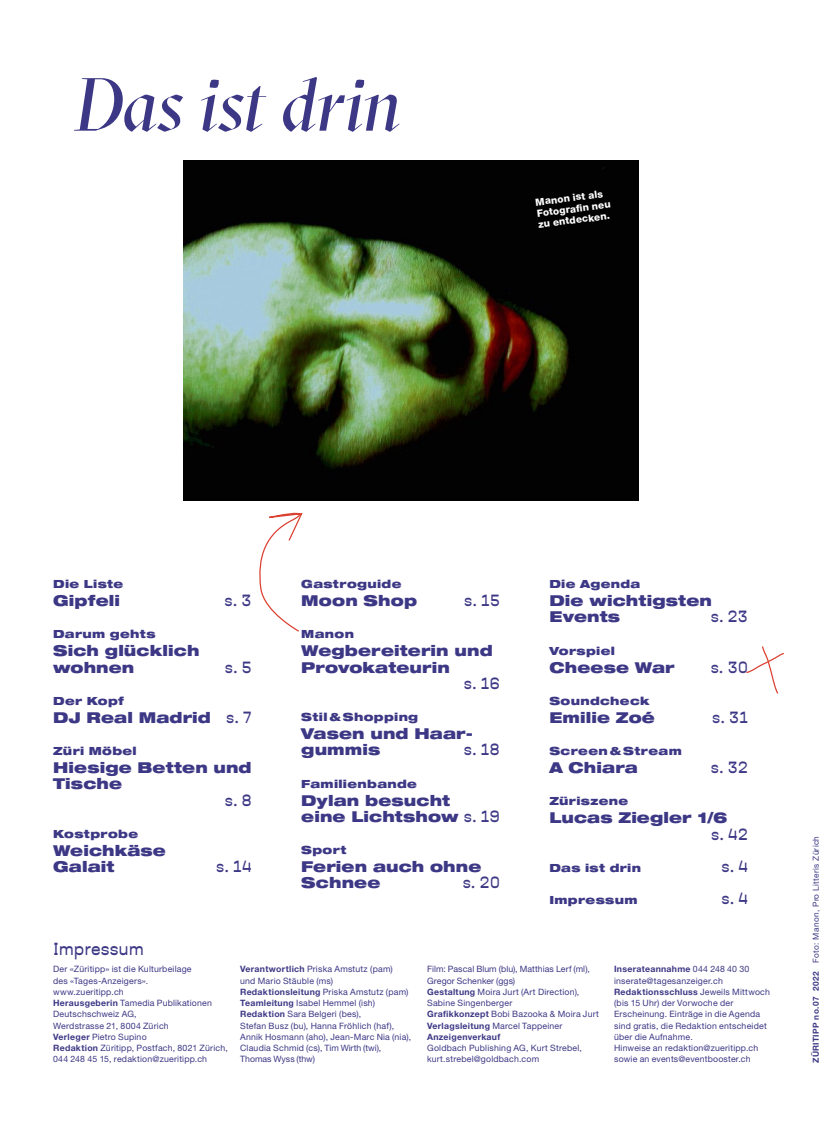
<style>
.page{position:relative;width:833px;height:1134px;background:#fff}
.page>*{position:absolute;margin:0;border:0;box-sizing:border-box;transform-origin:0 0}
.t1{font:italic 75px "GT Sectra Display";letter-spacing:-.015em;color:#3d3885}
.t2{font:17.5px "Archaism Ct 1 Wd 100 OV AIRBWX";color:#3d3885}
.t3{font:16.25px "Archaism Ct 1 Wd 100 OV AIRBWX";letter-spacing:.03em;color:#3d3885}
.t4{font:15px/16.2px "Helvetica Neue LT Std Blk Ex OV AIRBWW";letter-spacing:.005em;color:#3d3885}
.t5{font:11.25px "Helvetica Neue LT Std Blk Ex OV AIRBWW";letter-spacing:.03em;color:#3d3885}
.t6{font:10px/11.2px "Helvetica Neue LT Std Hv OV AIRBWV";color:#fff}
.t7{font:8.75px/11.2px "Helvetica Neue LT Std Roman OV AIRBWY";letter-spacing:.025em;color:#3d3885}
.t8{font:8.75px "Helvetica Neue LT Std Bd OV AIRBWZ";letter-spacing:.03em;color:#3d3885}
.t9{font:8.25px "Helvetica Neue LT Std Roman OV AIRBWY";letter-spacing:.04em;color:#3d3885}
.s1{font-family:"Archaism Ct 1 Wd 100 OV AIRBWX";font-size:16.25px}
.s2{font-family:"Helvetica Neue LT Std Bd OV AIRBWZ"}
.s3{font-family:"Helvetica Neue LT Std Roman OV AIRBWY"}
</style>
<div class="page">
<img style="left:184px;top:160px;width:454px;height:341px">
<svg style="left:746px;top:646px;width:38px;height:48px"></svg>
<svg style="left:259px;top:512px;width:44px;height:120px"></svg>
<h1 class="t1" style="left:74px;top:60px;width:327px">Das ist drin</h1>
<p class="t6" style="left:535px;top:196px;width:76px;rotate:-7deg">Manon ist als<br>Fotografi n neu zu entdecken.</p>
<p class="t5" style="left:53px;top:578px;width:72px">Die Liste</p>
<h3 class="t4" style="left:53px;top:593px;width:68px">Gipfeli</h3>
<h3 class="t3" style="left:225px;top:591px;width:29px">s. 3</h3>
<p class="t5" style="left:53px;top:628px;width:104px">Darum gehts</p>
<h3 class="t4" style="left:53px;top:643px;width:148px">Sich glücklich wohnen</h3>
<h3 class="t3" style="left:225px;top:657px;width:28px">s. 5</h3>
<p class="t5" style="left:53px;top:694px;width:72px">Der Kopf</p>
<h3 class="t4" style="left:53px;top:710px;width:200px">DJ Real Madrid <span class="s1">s. 7</span></h3>
<p class="t5" style="left:53px;top:745px;width:85px">Züri Möbel</p>
<h3 class="t4" style="left:53px;top:760px;width:200px">Hiesige Betten und<br>Tische</h3>
<h3 class="t3" style="left:225px;top:790px;width:28px">s. 8</h3>
<p class="t5" style="left:53px;top:827px;width:86px">Kostprobe</p>
<h3 class="t4" style="left:53px;top:842px;width:114px">Weichkäse<br>Galait</h3>
<h3 class="t3" style="left:216px;top:857px;width:37px">s. 14</h3>
<p class="t5" style="left:301px;top:578px;width:102px">Gastroguide</p>
<h3 class="t4" style="left:301px;top:593px;width:117px">Moon Shop</h3>
<h3 class="t3" style="left:464px;top:591px;width:37px">s. 15</h3>
<p class="t5" style="left:301px;top:628px;width:54px">Manon</p>
<h3 class="t4" style="left:301px;top:643px;width:193px">Wegbereiterin und<br>Provokateurin</h3>
<h3 class="t3" style="left:464px;top:674px;width:37px">s. 16</h3>
<p class="t5" style="left:301px;top:711px;width:118px">Stil&amp;Shopping</p>
<h3 class="t4" style="left:301px;top:726px;width:173px">Vasen und Haar&shy;gummis</h3>
<h3 class="t3" style="left:464px;top:740px;width:37px">s. 18</h3>
<p class="t5" style="left:301px;top:777px;width:117px">Familienbande</p>
<h3 class="t4" style="left:301px;top:792px;width:200px">Dylan besucht<br>eine Lichtshow <span class="s1">s. 19</span></h3>
<p class="t5" style="left:301px;top:844px;width:47px">Sport</p>
<h3 class="t4" style="left:301px;top:859px;width:182px">Ferien auch ohne<br>Schnee</h3>
<h3 class="t3" style="left:463px;top:873px;width:39px">s. 20</h3>
<p class="t5" style="left:549px;top:578px;width:92px">Die Agenda</p>
<h3 class="t4" style="left:549px;top:593px;width:164px">Die wichtigsten<br>Events</h3>
<h3 class="t3" style="left:711px;top:607px;width:39px">s. 23</h3>
<p class="t5" style="left:549px;top:644px;width:67px">Vorspiel</p>
<h3 class="t4" style="left:549px;top:659px;width:127px">Cheese War</h3>
<h3 class="t3" style="left:710px;top:657px;width:39px">s. 30</h3>
<p class="t5" style="left:549px;top:694px;width:102px">Soundcheck</p>
<h3 class="t4" style="left:549px;top:710px;width:107px">Emilie Zoé</h3>
<h3 class="t3" style="left:712px;top:708px;width:37px">s. 31</h3>
<p class="t5" style="left:549px;top:745px;width:134px">Screen&amp;Stream</p>
<h3 class="t4" style="left:549px;top:760px;width:90px">A Chiara</h3>
<h3 class="t3" style="left:711px;top:758px;width:39px">s. 32</h3>
<p class="t5" style="left:549px;top:795px;width:80px">Züriszene</p>
<h3 class="t4" style="left:549px;top:810px;width:180px">Lucas Ziegler 1/6</h3>
<h3 class="t3" style="left:711px;top:824px;width:38px">s. 42</h3>
<p class="t5" style="left:549px;top:861px;width:93px">Das ist drin</p>
<h3 class="t3" style="left:721px;top:857px;width:28px">s. 4</h3>
<p class="t5" style="left:549px;top:893px;width:90px">Impressum</p>
<h3 class="t3" style="left:721px;top:889px;width:28px">s. 4</h3>
<h2 class="t2" style="left:53px;top:938px;width:92px">Impressum</h2>
<p class="t7" style="left:53px;top:964px;width:176px">Der «Züritipp» ist die Kulturbeilage<br>des «Tages-Anzeigers».<br>www.zueritipp.ch<br><span class="s2">Herausgeberin</span> Tamedia Publikationen<br>Deutschschweiz AG,<br>Werdstrasse 21, 8004 Zürich<br><span class="s2">Verleger</span> Pietro Supino<br><span class="s2">Redaktion</span> Züritipp, Postfach, 8021 Zürich,<br>044 248 45 15, redaktion@zueritipp.ch</p>
<p class="t7" style="left:240px;top:964px;width:173px"><span class="s2">Verantwortlich</span> Priska Amstutz (pam)<br>und Mario Stäuble (ms)<br><span class="s2">Redaktionsleitung</span> Priska Amstutz (pam)<br><span class="s2">Teamleitung</span> Isabel Hemmel (ish)<br><span class="s2">Redaktion</span> Sara Belgeri (bes),<br>Stefan Busz (bu), Hanna Fröhlich (haf), Annik Hosmann (aho), Jean-Marc Nia (nia), Claudia Schmid (cs), Tim Wirth (twi), Thomas Wyss (thw)</p>
<p class="t7" style="left:427px;top:964px;width:173px">Film: Pascal Blum (blu), Matthias Lerf (ml), Gregor Schenker (ggs)<br><span class="s2">Gestaltung</span> Moira Jurt (Art Direction), Sabine Singenberger<br><span class="s2">Grafikkonzept</span> Bobi Bazooka &amp; Moira Jurt <span class="s2">Verlagsleitung</span> Marcel Tappeiner</p>
<p class="t8" style="left:427px;top:1032px;width:75px">Anzeigenverkauf</p>
<p class="t7" style="left:427px;top:1042px;width:156px">Goldbach Publishing AG, Kurt Strebel, kurt.strebel@goldbach.com</p>
<p class="t8" style="left:614px;top:964px;width:137px">Inserateannahme <span class="s3">044 248 40 30</span></p>
<p class="t7" style="left:614px;top:975px;width:110px">inserate@tagesanzeiger.ch</p>
<p class="t8" style="left:614px;top:987px;width:157px">Redaktionsschluss <span class="s3">Jeweils Mittwoch</span></p>
<p class="t7" style="left:614px;top:997px;width:154px">(bis 15 Uhr) der Vorwoche der<br>Erscheinung. Einträge in die Agenda sind gratis, die Redaktion entscheidet über die Aufnahme.<br>Hinweise an redaktion@zueritipp.ch sowie an events@eventbooster.ch</p>
<p class="t9" style="left:811px;top:1063px;width:229px;rotate:-90deg"><span class="s2">ZÜRITIPP no.07 2022</span> Foto: Manon, Pro Litteris Zürich</p>
</div>
